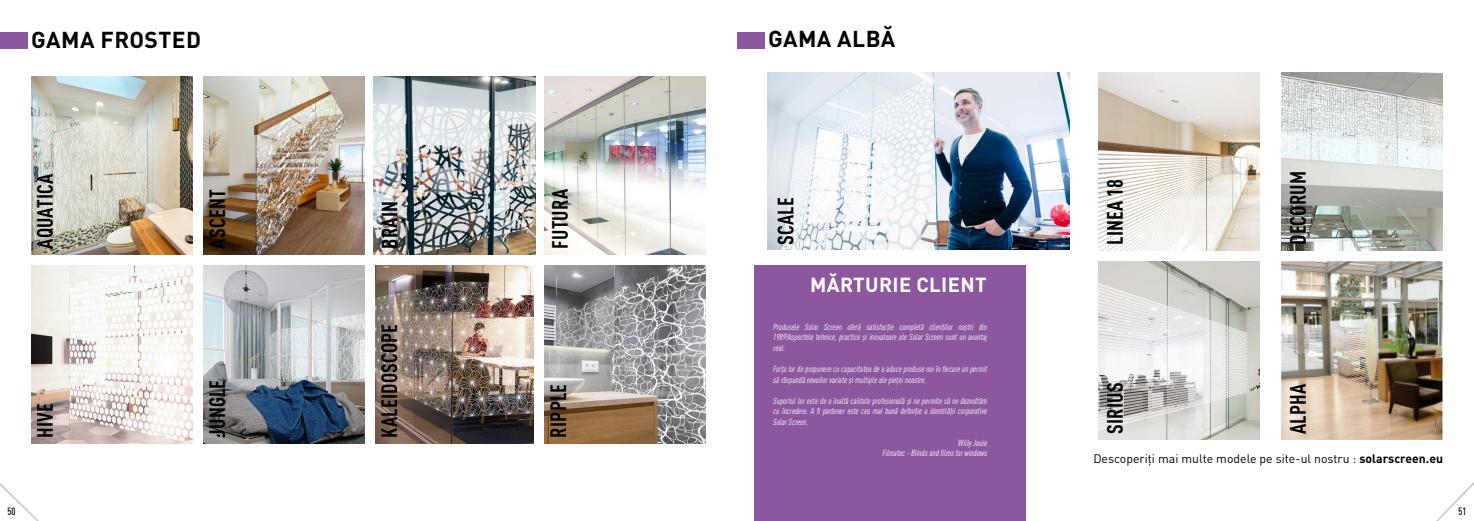
<style>
.page{position:relative;width:1474px;height:521px;background:#fff}
.page>*{position:absolute;margin:0;border:0;box-sizing:border-box;transform-origin:0 0}
.t1{font:700 22.75px "DIN Pro";letter-spacing:.02em;color:#000}
.t2{font:700 condensed 21.88px "DIN Pro";letter-spacing:.01em;color:#000}
.t3{font:700 condensed 21.88px "DIN Pro";letter-spacing:.01em;color:#020203}
.t4{font:700 20.12px "DIN Pro";letter-spacing:.02em;color:#fff}
.t5{font:12.25px "DIN Pro";color:#000}
.t6{font:500 condensed 10.5px "DIN Pro";color:#000}
.t7{font:italic condensed 8.75px/10.5px "DIN Pro";color:#fff}
.s1{font-weight:700}
</style>
<div class="page">
<div style="left:0;top:33px;width:28px;height:16px;background:#8d579f"></div>
<img style="left:32px;top:76px;width:161px;height:179px">
<img style="left:203px;top:76px;width:162px;height:179px">
<img style="left:374px;top:76px;width:161px;height:179px">
<img style="left:544px;top:76px;width:161px;height:179px">
<img style="left:32px;top:265px;width:161px;height:178px">
<img style="left:203px;top:265px;width:162px;height:178px">
<img style="left:375px;top:265px;width:158px;height:178px">
<img style="left:544px;top:265px;width:161px;height:178px">
<div style="left:754px;top:265px;width:271px;height:256px;background:#8d579f"></div>
<div style="left:737px;top:32px;width:27px;height:16px;background:#8d579f"></div>
<img style="left:767px;top:72px;width:302px;height:178px">
<img style="left:1098px;top:72px;width:161px;height:179px">
<img style="left:1281px;top:72px;width:161px;height:179px">
<img style="left:1098px;top:261px;width:161px;height:179px">
<img style="left:1281px;top:261px;width:161px;height:179px">
<svg style="left:0;top:485px;width:37px;height:36px"></svg>
<svg style="left:1437px;top:484px;width:36px;height:37px"></svg>
<h1 class="t1" style="left:31px;top:21px;width:171px">GAMA FROSTED</h1>
<h2 class="t2" style="left:32px;top:249px;width:76px;rotate:-90deg">AQUATICA</h2>
<h2 class="t3" style="left:32px;top:438px;width:36px;rotate:-90deg">HIVE</h2>
<h2 class="t2" style="left:204px;top:249px;width:61px;rotate:-90deg">ASCENT</h2>
<h2 class="t2" style="left:376px;top:249px;width:49px;rotate:-90deg">BRAIN</h2>
<h2 class="t2" style="left:204px;top:438px;width:59px;rotate:-90deg">JUNGLE</h2>
<h2 class="t3" style="left:376px;top:438px;width:115px;rotate:-90deg">KALEIDOSCOPE</h2>
<h2 class="t2" style="left:547px;top:249px;width:61px;rotate:-90deg">FUTURA</h2>
<h2 class="t3" style="left:545px;top:438px;width:55px;rotate:-90deg">RIPPLE</h2>
<h1 class="t1" style="left:768px;top:20px;width:129px">GAMA ALBĂ</h1>
<h2 class="t3" style="left:772px;top:245px;width:49px;rotate:-90deg">SCALE</h2>
<h3 class="t4" style="left:810px;top:268px;width:178px">MĂRTURIE CLIENT</h3>
<p class="t7" style="left:773px;top:322px;width:217px">Produsele Solar Screen oferă satisfacție completă clienților noștri din<br>1989!Aspectele tehnice, practice și inovatoare ale Solar Screen sunt un avantaj real.</p>
<p class="t7" style="left:773px;top:364px;width:217px">Forțalordepropunerecucapacitateadeaaduceprodusenoiînfiecareanpermit sărăspundănevoilorvariateșimultiplealepiețeinoastre.</p>
<p class="t7" style="left:773px;top:395px;width:217px;text-align:justify">Suportullorestedeoînaltăcalitateprofesionalășinepermitesănedezvoltăm cu încredere. A fi partener este cea mai bună definiție a identității corporative SolarScreen.</p>
<p class="t7" style="left:882px;top:437px;width:108px;text-align:right">Willy Jouie<br>Filmatec-Blindsandfilmsforwindows</p>
<h2 class="t2" style="left:1101px;top:245px;width:67px;rotate:-90deg">LINEA 18</h2>
<h2 class="t3" style="left:1284px;top:245px;width:75px;rotate:-90deg">DECORUM</h2>
<h2 class="t2" style="left:1101px;top:434px;width:53px;rotate:-90deg">SIRIUS</h2>
<h2 class="t2" style="left:1284px;top:434px;width:52px;rotate:-90deg">ALPHA</h2>
<h3 class="t5" style="left:1093px;top:450px;width:351px">Descoperiți mai multe modele pe site-ul nostru : <span class="s1">solarscreen.eu</span></h3>
<p class="t6" style="left:7px;top:505px;width:10px">50</p>
<p class="t6" style="left:1458px;top:505px;width:10px">51</p>
</div>
